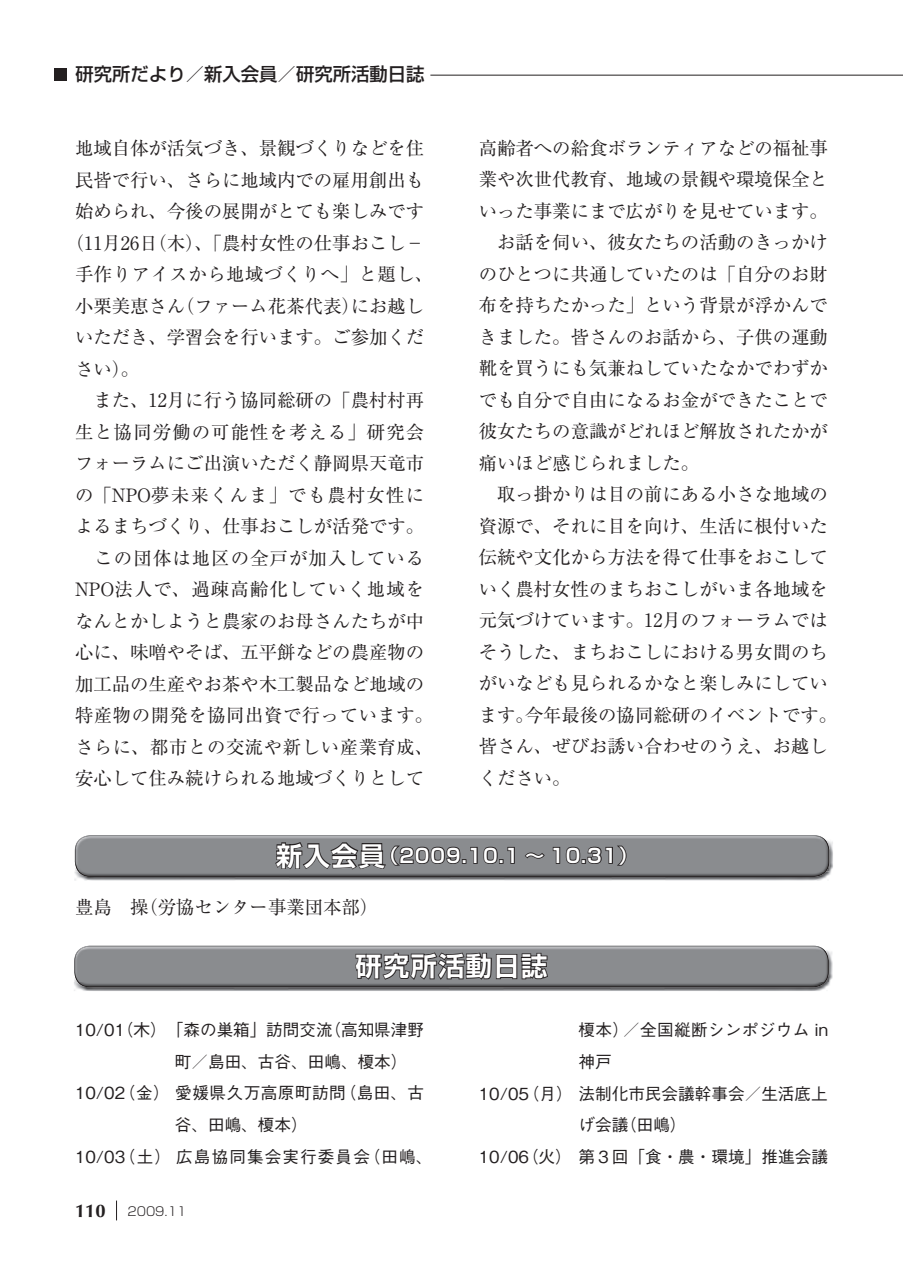
<style>
.page{position:relative;width:903px;height:1275px;background:#fff}
.page>*{position:absolute;margin:0;border:0;box-sizing:border-box;transform-origin:0 0}
.t1{font:700 26.25px "Shin Go Pro De";letter-spacing:.05em;color:#fff}
.t2{font:500 24.5px "Maru Fo Pro";color:#231f20}
.t3{font:700 19.25px "Shin Go Pro De";letter-spacing:.05em;color:#fff}
.t4{font:18.38px/31.5px "Ryumin Pro";color:#231f20}
.t5{font:18.38px "Ryumin Pro";letter-spacing:.03em;color:#231f20}
.t6{font:18.38px "Ryumin Pro";letter-spacing:.06em;color:#231f20}
.t7{font:500 18.38px "Shin Go Pro";color:#231f20}
.t8{font:18.38px "Ryumin Pro";letter-spacing:.065em;color:#231f20}
.t9{font:700 18.38px "Optima LT Std";color:#231f20}
.t10{font:500 16.62px "Gothic BBB Pro";color:#231f20}
.t11{font:500 16.62px "Gothic BBB Pro";letter-spacing:.03em;color:#231f20}
.t12{font:500 16.62px "Gothic BBB Pro";letter-spacing:.065em;color:#231f20}
.t13{font:500 16.62px "Gothic BBB Pro";letter-spacing:.02em;color:#231f20}
.t14{font:300 12.25px "Shin Go Pro";color:#231f20}
.s1{font-size:26.25px}
</style>
<div class="page">
<div style="left:55px;top:68px;width:12px;height:13px;background:#231f20"></div>
<svg style="left:116px;top:1200px;width:1px;height:20px"></svg>
<img style="left:74px;top:841px;width:759px;height:40px">
<svg style="left:75px;top:835px;width:754px;height:42px;background:#7d7e81"></svg>
<svg style="left:74px;top:946px;width:755px;height:45px;background:#7e7f82"></svg>
<hr style="left:430px;top:75px;width:473px;height:1px;background:#231f20">
<p class="t7" style="left:75px;top:59px;width:351px">研究所だより／新入会員／研究所活動日誌</p>
<p class="t4" style="left:75px;top:131px;width:351px">地域自体が活気づき、景観づくりなどを住</p>
<p class="t4" style="left:75px;top:163px;width:351px">民皆で行い、さらに地域内での雇用創出も</p>
<p class="t4" style="left:75px;top:194px;width:351px">始められ、今後の展開がとても楽しみです</p>
<p class="t4" style="left:66px;top:226px;width:360px">（11月26日（木）、「農村女性の仕事おこし－</p>
<p class="t5" style="left:75px;top:260px;width:360px">手作りアイスから地域づくりへ」と題し、</p>
<p class="t4" style="left:75px;top:289px;width:351px">小栗美恵さん（ファーム花茶代表）にお越し</p>
<p class="t4" style="left:75px;top:320px;width:351px">いただき、学習会を行います。ご参加くだ</p>
<p class="t4" style="left:75px;top:352px;width:66px">さい）。</p>
<p class="t4" style="left:75px;top:383px;width:351px">　また、12月に行う協同総研の｢農村村再</p>
<p class="t6" style="left:75px;top:417px;width:351px">生と協同労働の可能性を考える｣研究会</p>
<p class="t4" style="left:75px;top:446px;width:351px">フォーラムにご出演いただく静岡県天竜市</p>
<p class="t8" style="left:75px;top:480px;width:351px">の「NPO夢未来くんま」でも農村女性に</p>
<p class="t4" style="left:75px;top:509px;width:351px">よるまちづくり、仕事おこしが活発です。</p>
<p class="t6" style="left:75px;top:543px;width:351px">　この団体は地区の全戸が加入している</p>
<p class="t6" style="left:75px;top:575px;width:351px">NPO法人で、過疎高齢化していく地域を</p>
<p class="t4" style="left:75px;top:604px;width:351px">なんとかしようと農家のお母さんたちが中</p>
<p class="t4" style="left:75px;top:635px;width:351px">心に、味噌やそば、五平餅などの農産物の</p>
<p class="t4" style="left:75px;top:667px;width:351px">加工品の生産やお茶や木工製品など地域の</p>
<p class="t5" style="left:75px;top:701px;width:360px">特産物の開発を協同出資で行っています。</p>
<p class="t5" style="left:75px;top:732px;width:360px">さらに、都市との交流や新しい産業育成、</p>
<p class="t4" style="left:75px;top:761px;width:351px">安心して住み続けられる地域づくりとして</p>
<p class="t4" style="left:479px;top:131px;width:360px">高齢者への給食ボランティアなどの福祉事業や次世代教育、地域の景観や環境保全といった事業にまで広がりを見せています。　お話を伺い、彼女たちの活動のきっかけのひとつに共通していたのは「自分のお財布を持ちたかった」という背景が浮かんできました。皆さんのお話から、子供の運動靴を買うにも気兼ねしていたなかでわずかでも自分で自由になるお金ができたことで彼女たちの意識がどれほど解放されたかが痛いほど感じられました。<br>　取っ掛かりは目の前にある小さな地域の資源で、それに目を向け、生活に根付いた伝統や文化から方法を得て仕事をおこしていく農村女性のまちおこしがいま各地域を元気づけています。12月のフォーラムではそうした、まちおこしにおける男女間のちがいなども見られるかなと楽しみにしています。今年最後の協同総研のイベントです。皆さん、ぜびお誘い合わせのうえ、お越しください。</p>
<p class="t3" style="left:276px;top:840px;width:363px"><span class="s1">新入会員</span>（2009.10.1 ～ 10.31）</p>
<h2 class="t2" style="left:400px;top:829px;width:103px">　　　　</h2>
<p class="t4" style="left:75px;top:890px;width:305px">豊島　操（労協センター事業団本部）</p>
<h1 class="t1" style="left:356px;top:944px;width:193px">研究所活動日誌</h1>
<h2 class="t2" style="left:400px;top:939px;width:103px">　　　　</h2>
<p class="t10" style="left:75px;top:1017px;width:351px">10/01（木）　「森の巣箱」訪問交流（高知県津野</p>
<p class="t10" style="left:175px;top:1048px;width:234px">町／島田、古谷、田嶋、榎本）</p>
<p class="t11" style="left:75px;top:1080px;width:351px">10/02（金）　愛媛県久万高原町訪問（島田、古</p>
<p class="t10" style="left:175px;top:1111px;width:135px">谷、田嶋、榎本）</p>
<p class="t12" style="left:75px;top:1143px;width:359px">10/03（土）　広島協同集会実行委員会（田嶋、</p>
<p class="t9" style="left:75px;top:1200px;width:32px">110</p>
<p class="t14" style="left:127px;top:1201px;width:60px">2009.11</p>
<p class="t13" style="left:578px;top:1017px;width:251px">榎本）／全国縦断シンポジウム in</p>
<p class="t10" style="left:578px;top:1048px;width:35px">神戸</p>
<p class="t10" style="left:479px;top:1080px;width:351px">10/05（月）　法制化市民会議幹事会／生活底上</p>
<p class="t10" style="left:578px;top:1111px;width:110px">げ会議（田嶋）</p>
<p class="t10" style="left:479px;top:1143px;width:351px">10/06（火）　第３回「食・農・環境」推進会議</p>
</div>
